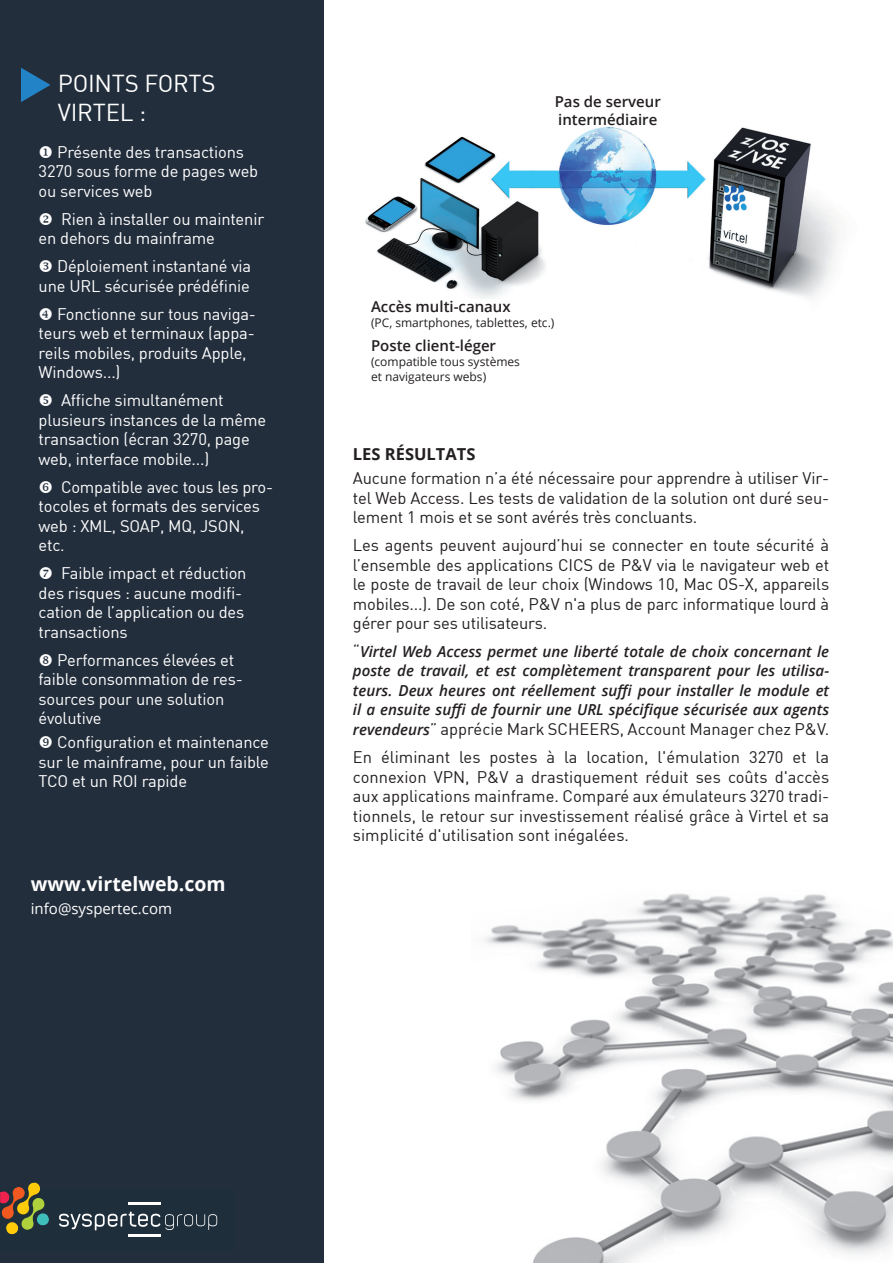
<style>
.page{position:relative;width:893px;height:1263px;background:#fff}
.page>*{position:absolute;margin:0;border:0;box-sizing:border-box;transform-origin:0 0}
.t1{font:24px/28.8px "DIN";letter-spacing:-.01em;color:#fff}
.t2{font:700 19.5px "Open Sans";color:#fff}
.t3{font:16.5px/19.5px "DIN";color:#231f20;text-align:justify}
.t4{font:16.5px/19.5px "DIN";letter-spacing:-.01em;color:#fff}
.t5{font:700 16.5px "Open Sans";color:#231f20}
.t6{font:italic 600 15.15px/19.5px "Open Sans";color:#231f20;text-align:justify}
.t7{font:600 15px/18px "Open Sans";color:#231f20}
.t8{font:15px "Open Sans";color:#fff}
.t9{font:12px/15px "Open Sans";color:#231f20}
.s1{font-family:"DIN";font-weight:400;font-style:normal;font-size:16.5px}
.s2{font-family:"Open Sans";font-weight:600;font-style:italic;font-size:15.15px}
</style>
<div class="page">
<img style="left:484px;top:893px;width:409px;height:370px">
<div style="left:0;top:0;width:324px;height:1263px;background:#232e3c"></div>
<svg style="left:21px;top:68px;width:29px;height:34px"></svg>
<div style="left:0;top:1189px;width:234px;height:62px;background:#1e2e3b"></div>
<hr style="left:129px;top:1235px;width:32px;height:2px;background:#fff">
<hr style="left:129px;top:1202px;width:32px;height:2px;background:#fff">
<svg style="left:59px;top:1211px;width:158px;height:19px"></svg>
<svg style="left:0;top:1182px;width:49px;height:53px"></svg>
<img style="left:365px;top:127px;width:474px;height:172px">
<h1 class="t1" style="left:58px;top:69px;width:159px;text-indent:-27px">• POINTS FORTS<br>VIRTEL :</h1>
<p class="t4" style="left:39px;top:142px;width:221px">◆ Présente des transactions<br>3270 sous forme de pages web ou services web</p>
<p class="t4" style="left:39px;top:209px;width:227px">❖ Rien à installer ou maintenir en dehors du mainframe</p>
<p class="t4" style="left:39px;top:256px;width:214px;text-align:right">Déploiement instantané via une URL sécurisée prédéfinie</p>
<p class="t4" style="left:39px;top:304px;width:219px;text-indent:18px">Fonctionne sur tous naviga&shy;teurs web et terminaux (appa&shy;reils mobiles, produits Apple,<br>Windows...)</p>
<p class="t4" style="left:39px;top:390px;width:229px;text-indent:22px">Affiche simultanément plusieurs instances de la même transaction (écran 3270, page web, interface mobile...)</p>
<p class="t4" style="left:39px;top:477px;width:236px;text-indent:22px">Compatible avec tous les pro&shy;tocoles et formats des services web : XML, SOAP, MQ, JSON, etc.</p>
<p class="t4" style="left:39px;top:563px;width:209px;text-indent:22px">Faible impact et réduction des risques : aucune modifi&shy;cation de l’application ou des transactions</p>
<p class="t4" style="left:39px;top:650px;width:206px;text-indent:18px">Performances élevées et faible consommation de res&shy;sources pour une solution évolutive</p>
<p class="t4" style="left:39px;top:732px;width:232px;text-align:justify;text-indent:18px">Configuration et maintenance sur le mainframe, pour un faible TCO et un ROI rapide</p>
<p class="t2" style="left:31px;top:870px;width:196px">www.virtelweb.com</p>
<p class="t8" style="left:31px;top:899px;width:143px">info@syspertec.com</p>
<p class="t7" style="left:555px;top:93px;width:108px">Pas de serveur intermédiaire</p>
<p class="t7" style="left:371px;top:297px;width:141px">Accès multi-canaux</p>
<p class="t9" style="left:371px;top:315px;width:185px">(PC, smartphones, tablettes, etc.)</p>
<p class="t7" style="left:371px;top:336px;width:127px">Poste client-léger</p>
<p class="t9" style="left:371px;top:354px;width:150px">(compatible tous systèmes et navigateurs webs)</p>
<p class="t5" style="left:353px;top:443px;width:124px">LES RÉSULTATS</p>
<p class="t3" style="left:353px;top:468px;width:478px">Aucune formation n’a été nécessaire pour apprendre à utiliser Vir&shy;tel Web Access. Les tests de validation de la solution ont duré seu&shy;lement 1 mois et se sont avérés très concluants.</p>
<p class="t3" style="left:353px;top:535px;width:478px">Les agents peuvent aujourd’hui se connecter en toute sécurité à l’ensemble des applications CICS de P&amp;V via le navigateur web et le poste de travail de leur choix (Windows 10, Mac OS-X, appareils mobiles...). De son coté, P&amp;V n'a plus de parc informatique lourd à gérer pour ses utilisateurs.</p>
<p class="t6" style="left:353px;top:641px;width:478px"><span class="s1">“</span>Virtel Web Access permet une liberté totale de choix concernant le poste de travail, et est complètement transparent pour les utilisa&shy;teurs. Deux heures ont réellement suffi pour installer le module et il a ensuite suffi de fournir une URL spécifique sécurisée aux agents</p>
<p class="t3" style="left:353px;top:715px;width:478px;line-height:28px"><span class="s2">revendeurs</span>” apprécie Mark SCHEERS, Account Manager chez P&amp;V.<br>En éliminant les postes à la location, l'émulation 3270 et la</p>
<p class="t3" style="left:353px;top:766px;width:478px">connexion VPN, P&amp;V a drastiquement réduit ses coûts d'accès aux applications mainframe. Comparé aux émulateurs 3270 tradi&shy;tionnels, le retour sur investissement réalisé grâce à Virtel et sa simplicité d'utilisation sont inégalées.</p>
</div>
